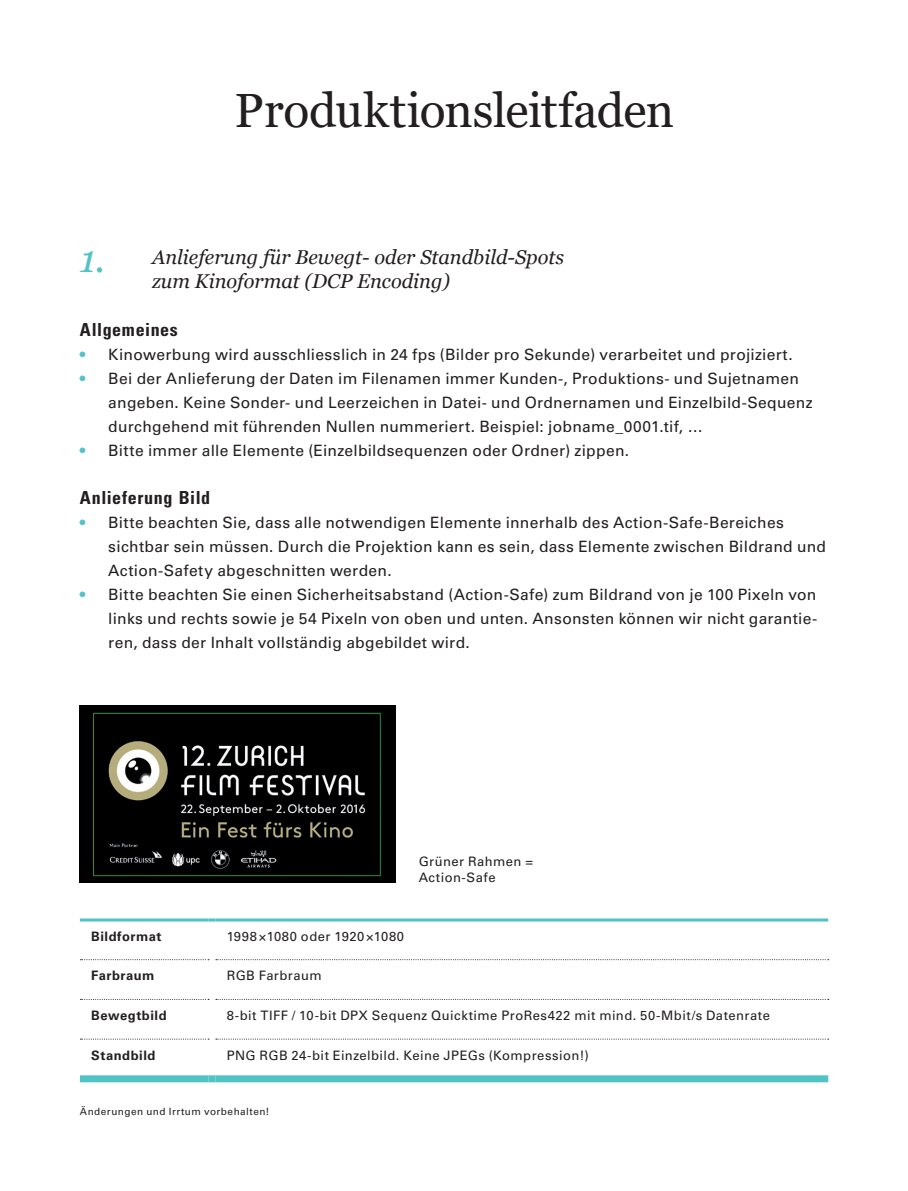
<style>
.page{position:relative;width:908px;height:1191px;background:#fff}
.page>*{position:absolute;margin:0;border:0;box-sizing:border-box;transform-origin:0 0}
.t1{font:48px "Georgia";letter-spacing:-.015em;color:#231f20}
.t2{font:italic 20px/24px "Georgia";color:#231f20}
.t3{font:700 condensed 18px "Univers LT Std";letter-spacing:.035em;color:#231f20}
.t4{font:15.6px/24px "Univers LT Std";letter-spacing:.02em;color:#231f20}
.t5{font:13px/15.6px "Univers LT Std";letter-spacing:.035em;color:#231f20}
.t6{font:700 13px "Univers LT Std";letter-spacing:.04em;color:#231f20}
.t7{font:10px "Univers LT Std";letter-spacing:.05em;color:#231f20}
.s1{font-size:38px;color:#4fc3c6}
.s2{color:#4fc3c6}
</style>
<div class="page">
<svg style="left:80px;top:1038px;width:129px;height:1px"></svg>
<svg style="left:216px;top:1038px;width:612px;height:1px"></svg>
<div style="left:80px;top:1075px;width:128px;height:7px;background:#4fc3c6"></div>
<div style="left:208px;top:1075px;width:7px;height:7px;background:#4fc3c6"></div>
<div style="left:215px;top:1075px;width:612px;height:7px;background:#4fc3c6"></div>
<svg style="left:216px;top:959px;width:612px;height:1px"></svg>
<svg style="left:216px;top:999px;width:612px;height:1px"></svg>
<svg style="left:80px;top:959px;width:129px;height:1px"></svg>
<svg style="left:80px;top:999px;width:129px;height:1px"></svg>
<hr style="left:80px;top:918px;width:128px;height:3px;background:#4fc3c6">
<svg style="left:208px;top:918px;width:7px;height:3px"></svg>
<hr style="left:215px;top:918px;width:612px;height:3px;background:#4fc3c6">
<img style="left:80px;top:705px;width:315px;height:177px">
<h1 class="t1" style="left:234px;top:82px;width:441px">Produktionsleitfaden</h1>
<p class="t2" style="left:152px;top:245px;width:413px;text-indent:-72px"><span class="s1">1.</span> Anlieferung für Bewegt- oder Standbild-Spots zum Kinoformat (DCP Encoding)</p>
<p class="t3" style="left:80px;top:319px;width:99px">Allgemeines</p>
<p class="t4" style="left:80px;top:342px;width:714px"><span class="s2">•</span> Kinowerbung wird ausschliesslich in 24 fps (Bilder pro Sekunde) verarbeitet und projiziert.</p>
<p class="t4" style="left:108px;top:366px;width:705px;text-indent:-28px"><span class="s2">•</span> Bei der Anlieferung der Daten im Filenamen immer Kunden-, Produktions- und Sujetnamen angeben. Keine Sonder- und Leerzeichen in Datei- und Ordnernamen und Einzelbild-Sequenz durchgehend mit führenden Nullen nummeriert. Beispiel: jobname_0001.tif, …</p>
<p class="t4" style="left:80px;top:438px;width:550px"><span class="s2">•</span> Bitte immer alle Elemente (Einzelbildsequenzen oder Ordner) zippen.</p>
<p class="t3" style="left:80px;top:487px;width:132px">Anlieferung Bild</p>
<p class="t4" style="left:108px;top:510px;width:719px;text-indent:-28px"><span class="s2">•</span> Bitte beachten Sie, dass alle notwendigen Elemente innerhalb des Action-Safe-Bereiches sichtbar sein müssen. Durch die Projektion kann es sein, dass Elemente zwischen Bildrand und<br>Action-Safety abgeschnitten werden.</p>
<p class="t4" style="left:108px;top:582px;width:710px;text-align:justify;text-indent:-28px"><span class="s2">•</span> Bitte beachten Sie einen Sicherheitsabstand (Action-Safe) zum Bildrand von je 100 Pixeln von links und rechts sowie je 54 Pixeln von oben und unten. Ansonsten können wir nicht garantie&shy;ren, dass der Inhalt vollständig abgebildet wird.</p>
<p class="t5" style="left:418px;top:854px;width:116px">Grüner Rahmen =<br>Action-Safe</p>
<p class="t6" style="left:91px;top:928px;width:72px">Bildformat</p>
<p class="t5" style="left:227px;top:928px;width:179px">1998×1080 oder 1920×1080</p>
<p class="t6" style="left:91px;top:968px;width:65px">Farbraum</p>
<p class="t5" style="left:227px;top:968px;width:96px">RGB Farbraum</p>
<p class="t6" style="left:91px;top:1007px;width:77px">Bewegtbild</p>
<p class="t5" style="left:227px;top:1007px;width:544px">8-bit TIFF / 10-bit DPX Sequenz Quicktime ProRes422 mit mind. 50-Mbit/s Datenrate</p>
<p class="t6" style="left:91px;top:1047px;width:66px">Standbild</p>
<p class="t5" style="left:227px;top:1047px;width:363px">PNG RGB 24-bit Einzelbild. Keine JPEGs (Kompression!)</p>
<p class="t7" style="left:80px;top:1105px;width:191px">Änderungen und Irrtum vorbehalten!</p>
</div>
